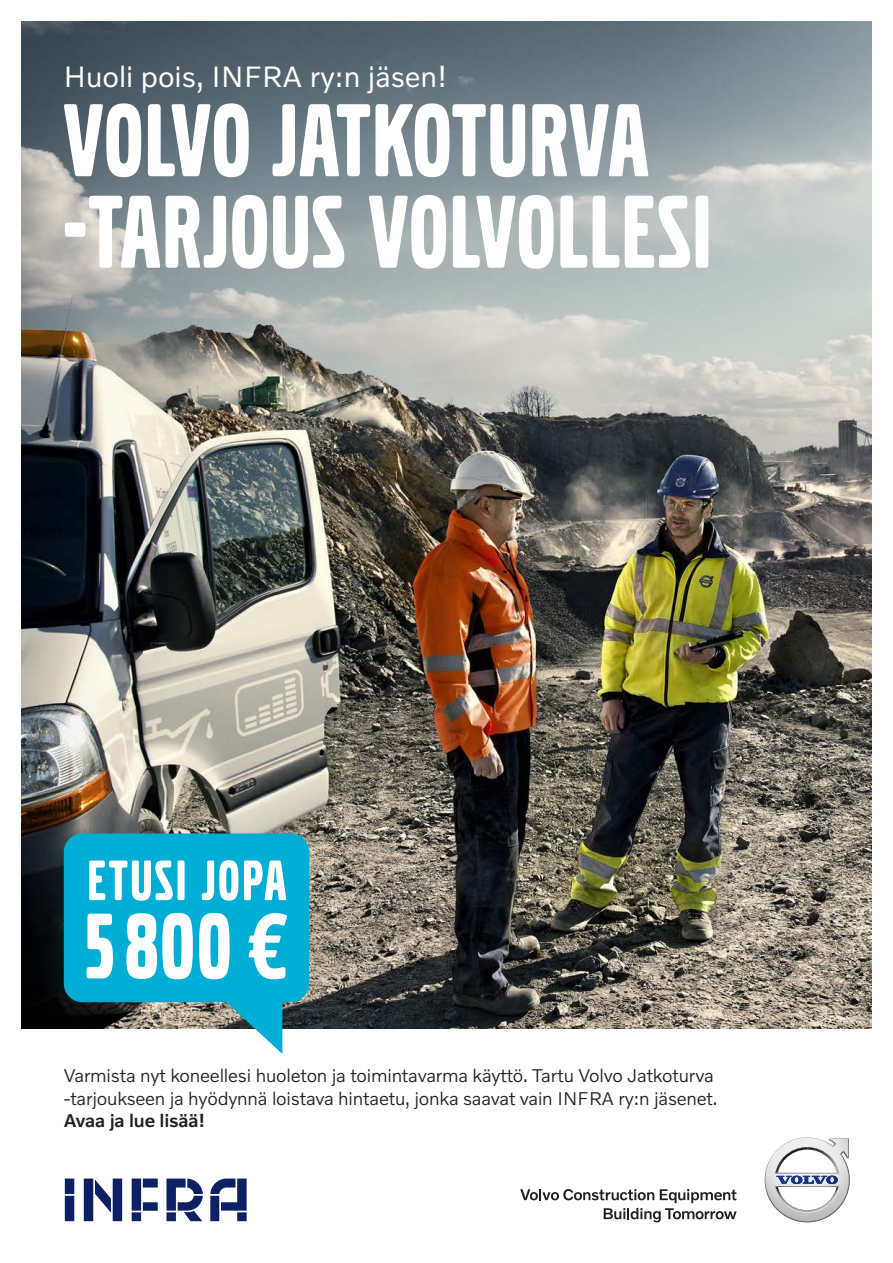
<style>
.page{position:relative;width:893px;height:1263px;background:#fff}
.page>*{position:absolute;margin:0;border:0;box-sizing:border-box;transform-origin:0 0}
.t1{font:108px/91.5px "Volvo Broad Pro";letter-spacing:.02em;color:#fff}
.t2{font:97.2px "Volvo Broad Pro";color:#fff}
.t3{font:59.4px "Volvo Broad Pro";letter-spacing:.05em;color:#fff}
.t4{font:30px "Volvo Novum";color:#fff}
.t5{font:300 18.75px/22.5px "Volvo Novum";letter-spacing:-.01em;color:#231f20}
.s1{font-weight:500}
</style>
<div class="page">
<svg style="left:765px;top:1137px;width:85px;height:85px"></svg>
<svg style="left:520px;top:1189px;width:217px;height:33px"></svg>
<img style="left:21px;top:21px;width:851px;height:1007px">
<svg style="left:65px;top:1178px;width:182px;height:43px"></svg>
<svg style="left:64px;top:833px;width:245px;height:221px;background:#25adcb"></svg>
<p class="t4" style="left:64px;top:58px;width:385px">Huoli pois, INFRA ry:n jäsen!</p>
<p class="t1" style="left:64px;top:96px;width:649px">VOLVO JATKOTURVA -TARJOUS VOLVOLLESI</p>
<p class="t3" style="left:88px;top:853px;width:200px">ETUSI JOPA</p>
<p class="t2" style="left:86px;top:901px;width:204px">5 800 €</p>
<p class="t5" style="left:64px;top:1063px;width:655px">Varmista nyt koneellesi huoleton ja toimintavarma käyttö. Tartu Volvo Jatkoturva -tarjoukseen ja hyödynnä loistava hintaetu, jonka saavat vain INFRA ry:n jäsenet.<br><span class="s1">Avaa ja lue lisää!</span></p>
</div>
